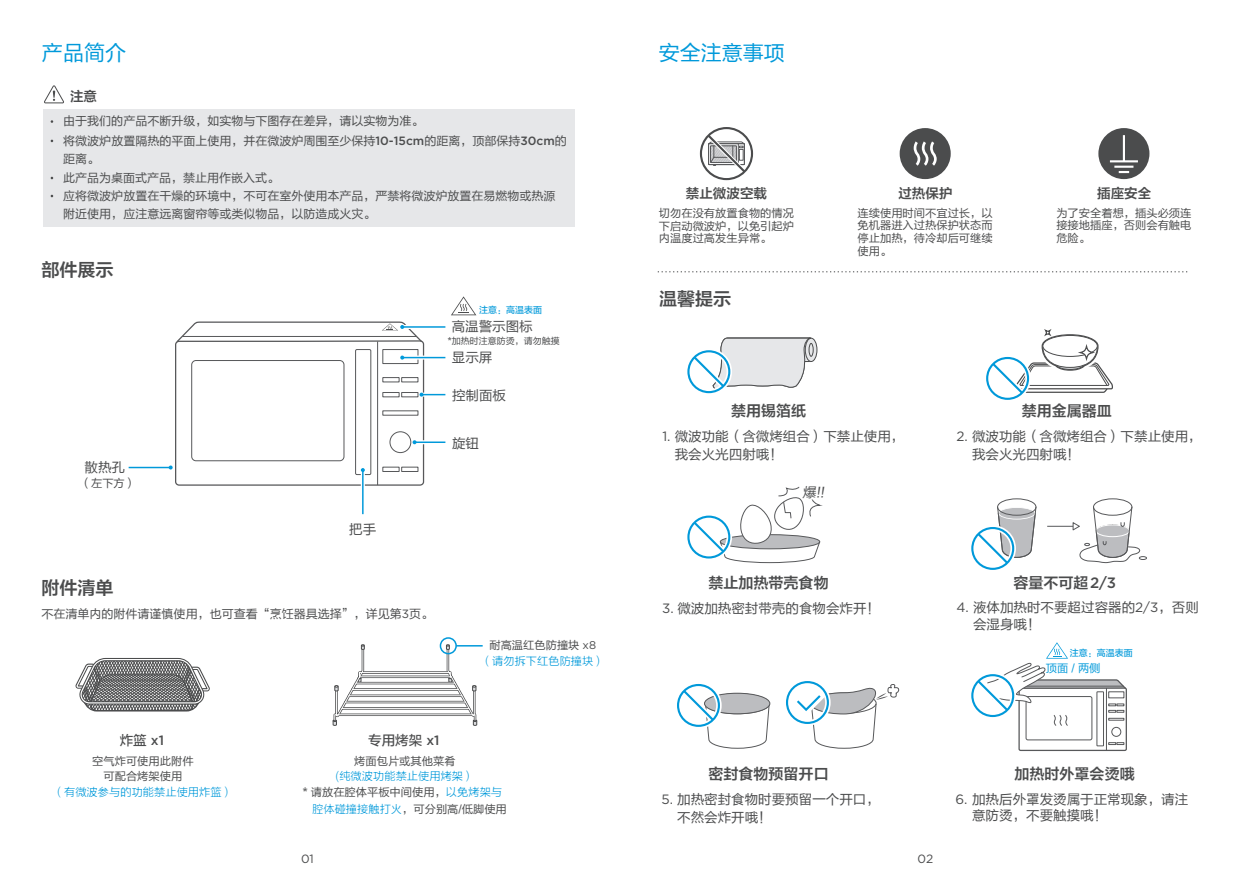
<style>
.page{position:relative;width:1234px;height:893px;background:#fff}
.page>*{position:absolute;margin:0;border:0;box-sizing:border-box;transform-origin:0 0}
.t1{font:21px "FZLTHK GBK1 0";color:#0099da}
.t2{font:18px "FZLTZCHK GBK1 0";color:#4b4c4d}
.t3{font:15px "FZLTZCHK GBK1 0";color:#4b4c4d}
.t4{font:13.65px "FZLTHK GBK1 0";color:#4b4c4d}
.t5{font:13.5px/18px "FZLTHK GBK1 0";color:#4b4c4d}
.t6{font:13.5px "FZLTZCHK GBK1 0";color:#4b4c4d}
.t7{font:13.5px "FZLTZHUNHK GBK1 0";color:#4b4c4d}
.t8{font:12px/19.4px "FZLTHK GBK1 0";color:#4b4c4d}
.t9{font:12px "Gotham";color:#4b4c4d}
.t10{font:11.25px/12.9px "FZLTHK GBK1 0";color:#4b4c4d;text-align:justify}
.t11{font:11.25px "FZLTXHK";color:#0099da}
.t12{font:11.25px "FZLTHK GBK1 0";color:#0099da}
.t13{font:9px "FZLTZHUNHK GBK1 0";color:#0099da}
.t14{font:9px "FZLTHK GBK1 0";color:#4b4c4d}
.s1{font-family:"Gotham";font-weight:500}
.s2{font-family:"Gotham"}
.s3{font-family:"FZLTXHK";color:#0099da}
</style>
<div class="page">
<div style="left:1018px;top:687px;width:108px;height:64px;border:1px solid #57585a;border-radius:2px"></div>
<div style="left:1111px;top:727px;width:9px;height:10px;border:1px solid #57585a;border-radius:50%"></div>
<hr style="left:1105px;top:688px;width:1px;height:62px;background:#57585a">
<div style="left:1096px;top:691px;width:7px;height:55px;border:1px solid #57585a"></div>
<div style="left:1025px;top:696px;width:67px;height:44px;border:1px solid #57585a;border-radius:2px"></div>
<svg style="left:1108px;top:742px;width:15px;height:3px"></svg>
<div style="left:175px;top:340px;width:249px;height:146px;border:1px solid #57585a;border-radius:3px"></div>
<div style="left:382px;top:349px;width:36px;height:15px;border:1px solid #57585a"></div>
<div style="left:389px;top:431px;width:22px;height:22px;border:1px solid #57585a;border-radius:50%"></div>
<hr style="left:377px;top:341px;width:1px;height:144px;background:#57585a">
<div style="left:355px;top:349px;width:16px;height:126px;border:1px solid #57585a"></div>
<div style="left:191px;top:360px;width:153px;height:101px;border:1px solid #57585a;border-radius:4px"></div>
<div style="left:382px;top:377px;width:17px;height:5px;border:1px solid #57585a"></div>
<div style="left:382px;top:410px;width:36px;height:6px;border:1px solid #57585a"></div>
<div style="left:401px;top:377px;width:17px;height:5px;border:1px solid #57585a"></div>
<div style="left:382px;top:392px;width:17px;height:5px;border:1px solid #57585a"></div>
<div style="left:401px;top:392px;width:17px;height:5px;border:1px solid #57585a"></div>
<div style="left:382px;top:467px;width:17px;height:5px;border:1px solid #57585a"></div>
<div style="left:401px;top:467px;width:17px;height:5px;border:1px solid #57585a"></div>
<div style="left:43px;top:109px;width:531px;height:118px;background:#e6e7e9"></div>
<hr style="left:129px;top:467px;width:42px;height:1px;background:#0099da">
<svg style="left:169px;top:465px;width:4px;height:4px"></svg>
<svg style="left:419px;top:393px;width:26px;height:4px"></svg>
<hr style="left:414px;top:440px;width:31px;height:4px;background:#fff">
<hr style="left:414px;top:441px;width:31px;height:2px;background:#0099da">
<svg style="left:404px;top:356px;width:41px;height:4px"></svg>
<hr style="left:402px;top:357px;width:43px;height:1px;background:#0099da">
<svg style="left:400px;top:356px;width:4px;height:4px"></svg>
<hr style="left:402px;top:326px;width:43px;height:2px;background:#0099da">
<svg style="left:175px;top:321px;width:248px;height:22px"></svg>
<svg style="left:361px;top:472px;width:4px;height:42px"></svg>
<hr style="left:362px;top:470px;width:1px;height:44px;background:#0099da">
<svg style="left:361px;top:468px;width:4px;height:4px"></svg>
<div style="left:1098px;top:128px;width:51px;height:51px;background:#4b4c4d;border-radius:50%"></div>
<hr style="left:1122px;top:135px;width:2px;height:26px;background:#fff">
<svg style="left:1114px;top:166px;width:19px;height:7px"></svg>
<hr style="left:1109px;top:160px;width:28px;height:2px;background:#fff">
<div style="left:899px;top:128px;width:51px;height:51px;background:#4b4c4d;border-radius:50%"></div>
<svg style="left:702px;top:130px;width:48px;height:48px"></svg>
<div style="left:699px;top:127px;width:54px;height:53px;border:2px solid #4b4c4d;border-radius:50%"></div>
<svg style="left:657px;top:271px;width:531px;height:1px"></svg>
<div style="left:996px;top:498px;width:40px;height:18px;border:1px solid #57585a;border-radius:50%"></div>
<div style="left:1092px;top:498px;width:39px;height:18px;border:1px solid #57585a;border-radius:50%"></div>
<svg style="left:1047px;top:506px;width:99px;height:57px"></svg>
<div style="left:704px;top:693px;width:66px;height:21px;border:1px solid #57585a;border-radius:50%"></div>
<svg style="left:805px;top:338px;width:11px;height:23px"></svg>
<div style="left:804px;top:338px;width:13px;height:24px;border:1px solid #4b4c4d;border-radius:50%"></div>
<div style="left:808px;top:343px;width:5px;height:14px;border:1px solid #4b4c4d;border-radius:50%"></div>
<svg style="left:687px;top:337px;width:124px;height:57px"></svg>
<svg style="left:687px;top:486px;width:136px;height:77px"></svg>
<svg style="left:677px;top:683px;width:92px;height:66px"></svg>
<div style="left:784px;top:679px;width:46px;height:47px;border:6px solid #fff;border-radius:50%"></div>
<div style="left:785px;top:681px;width:43px;height:43px;border:2px solid #0099da;border-radius:50%"></div>
<svg style="left:785px;top:683px;width:114px;height:66px"></svg>
<svg style="left:971px;top:506px;width:65px;height:64px"></svg>
<svg style="left:986px;top:330px;width:127px;height:70px"></svg>
<svg style="left:44px;top:85px;width:20px;height:19px"></svg>
<svg style="left:913px;top:141px;width:23px;height:25px"></svg>
<svg style="left:971px;top:642px;width:155px;height:85px"></svg>
<svg style="left:75px;top:658px;width:135px;height:54px"></svg>
<div style="left:358px;top:671px;width:93px;height:8px;border:3px solid #4b4c4d"></div>
<hr style="left:359px;top:675px;width:92px;height:3px;background:#4b4c4d">
<hr style="left:356px;top:682px;width:98px;height:2px;background:#4b4c4d">
<hr style="left:352px;top:688px;width:106px;height:3px;background:#4b4c4d">
<hr style="left:349px;top:694px;width:113px;height:3px;background:#4b4c4d">
<hr style="left:345px;top:701px;width:120px;height:2px;background:#4b4c4d">
<hr style="left:342px;top:707px;width:127px;height:3px;background:#4b4c4d">
<div style="left:334px;top:714px;width:141px;height:6px;border:1px solid #fff"></div>
<div style="left:359px;top:672px;width:91px;height:6px;border:1px solid #fff"></div>
<hr style="left:359px;top:676px;width:92px;height:1px;background:#fff">
<hr style="left:356px;top:683px;width:98px;height:1px;background:#fff">
<hr style="left:352px;top:689px;width:106px;height:1px;background:#fff">
<hr style="left:349px;top:695px;width:113px;height:1px;background:#fff">
<hr style="left:345px;top:702px;width:120px;height:1px;background:#fff">
<hr style="left:342px;top:708px;width:127px;height:1px;background:#fff">
<svg style="left:444px;top:644px;width:33px;height:82px"></svg>
<svg style="left:332px;top:644px;width:34px;height:82px"></svg>
<hr style="left:456px;top:645px;width:26px;height:2px;background:#0099da">
<div style="left:439px;top:637px;width:18px;height:17px;border:2px solid #0099da;border-radius:50%"></div>
<svg style="left:451px;top:296px;width:25px;height:19px"></svg>
<h1 class="t1" style="left:42px;top:41px;width:86px">产品简介</h1>
<p class="t6" style="left:70px;top:89px;width:28px">注意</p>
<p class="t8" style="left:63px;top:112px;width:505px">由于我们的产品不断升级，如实物与下图存在差异，请以实物为准。<br>将微波炉放置隔热的平面上使用，并在微波炉周围至少保持<span class="s1">10-15cm</span>的距离，顶部保持<span class="s1">30cm</span>的</p>
<p class="t8" style="left:63px;top:149px;width:217px">距离。<br>此产品为桌面式产品，禁止用作嵌入式。</p>
<p class="t8" style="left:63px;top:187px;width:493px;line-height:18.5px">应将微波炉放置在干燥的环境中，不可在室外使用本产品，严禁将微波炉放置在易燃物或热源附近使用，应注意远离窗帘等或类似物品，以防造成火灾。</p>
<h2 class="t2" style="left:41px;top:260px;width:73px">部件展示</h2>
<p class="t5" style="left:85px;top:459px;width:42px">散热孔</p>
<p class="t10" style="left:80px;top:477px;width:58px">（左下方）</p>
<h2 class="t2" style="left:41px;top:577px;width:73px">附件清单</h2>
<p class="t5" style="left:349px;top:520px;width:28px">把手</p>
<p class="t8" style="left:42px;top:604px;width:393px">不在清单内的附件请谨慎使用，也可查看“烹饪器具选择”，详见第<span class="s2">3</span>页。</p>
<p class="t13" style="left:479px;top:305px;width:64px">注意：高温表面</p>
<p class="t5" style="left:451px;top:318px;width:82px">高温警示图标</p>
<p class="t14" style="left:448px;top:336px;width:113px">*加热时注意防烫，请勿触摸</p>
<p class="t5" style="left:452px;top:349px;width:42px">显示屏</p>
<p class="t5" style="left:452px;top:387px;width:55px">控制面板</p>
<p class="t5" style="left:452px;top:434px;width:28px">旋钮</p>
<p class="t10" style="left:489px;top:639px;width:108px">耐高温红色防撞块 <span class="s2">x8</span></p>
<p class="t11" style="left:481px;top:655px;width:125px">（请勿拆下红色防撞块）</p>
<p class="t7" style="left:120px;top:733px;width:46px">炸篮 <span class="s1">x1</span></p>
<p class="t7" style="left:368px;top:733px;width:73px">专用烤架 <span class="s1">x1</span></p>
<p class="t11" style="left:335px;top:770px;width:141px">(纯微波功能禁止使用烤架）</p>
<p class="t11" style="left:53px;top:786px;width:181px">（有微波参与的功能禁止使用炸篮）</p>
<p class="t10" style="left:92px;top:754px;width:103px;line-height:15.3px;text-align:center">空气炸可使用此附件可配合烤架使用</p>
<p class="t10" style="left:354px;top:755px;width:103px">烤面包片或其他菜肴</p>
<p class="t10" style="left:312px;top:784px;width:196px;line-height:16.5px;text-indent:-9px">* 请放在腔体平板中间使用，<span class="s3">以免烤架与腔体碰撞接触打火</span>，可分别高/低脚使用</p>
<h1 class="t1" style="left:658px;top:41px;width:127px">安全注意事项</h1>
<p class="t6" style="left:685px;top:186px;width:82px">禁止微波空载</p>
<p class="t10" style="left:658px;top:207px;width:136px">切勿在没有放置食物的情况下启动微波炉，以免引起炉内温度过高发生异常。</p>
<h2 class="t2" style="left:659px;top:289px;width:73px">温馨提示</h2>
<p class="t3" style="left:731px;top:403px;width:77px">禁用锡箔纸</p>
<p class="t6" style="left:898px;top:186px;width:55px">过热保护</p>
<p class="t10" style="left:857px;top:206px;width:136px">连续使用时间不宜过长，以免机器进入过热保护状态而停止加热，待冷却后可继续使用。</p>
<p class="t6" style="left:1096px;top:186px;width:55px">插座安全</p>
<p class="t10" style="left:1056px;top:206px;width:136px">为了安全着想，插头必须连接接地插座，否则会有触电危险。</p>
<p class="t3" style="left:1021px;top:403px;width:91px">禁用金属器皿</p>
<p class="t5" style="left:674px;top:428px;width:231px;text-indent:-12px"><span class="s2">1.</span> 微波功能（含微烤组合）下禁止使用，我会火光四射哦！</p>
<p class="t5" style="left:971px;top:428px;width:231px;text-indent:-16px"><span class="s2">2.</span> 微波功能（含微烤组合）下禁止使用，我会火光四射哦！</p>
<p class="t4" style="left:802px;top:484px;width:26px">爆!!</p>
<p class="t3" style="left:708px;top:575px;width:122px">禁止加热带壳食物</p>
<p class="t3" style="left:1013px;top:575px;width:104px">容量不可超<span class="s1">2/3</span></p>
<p class="t5" style="left:662px;top:599px;width:219px"><span class="s2">3.</span> 微波加热密封带壳的食物会炸开！</p>
<p class="t5" style="left:972px;top:600px;width:227px;line-height:16.2px;text-indent:-17px"><span class="s2">4.</span> 液体加热时不要超过容器的<span class="s2">2/3</span>，否则会湿身哦！</p>
<p class="t13" style="left:1069px;top:648px;width:64px">注意：高温表面</p>
<p class="t12" style="left:1045px;top:662px;width:56px">顶面 / 两侧</p>
<p class="t3" style="left:708px;top:765px;width:122px">密封食物预留开口</p>
<p class="t3" style="left:1014px;top:765px;width:121px">加热时外罩会烫哦</p>
<p class="t5" style="left:677px;top:790px;width:204px;text-indent:-16px"><span class="s2">5.</span> 加热密封食物时要预留一个开口，不然会炸开哦！</p>
<p class="t5" style="left:971px;top:791px;width:217px;line-height:16.2px;text-indent:-17px"><span class="s2">6.</span> 加热后外罩发烫属于正常现象，请注意防烫，不要触摸哦！</p>
<p class="t9" style="left:301px;top:852px;width:14px">01</p>
<p class="t9" style="left:917px;top:852px;width:17px">02</p>
</div>
